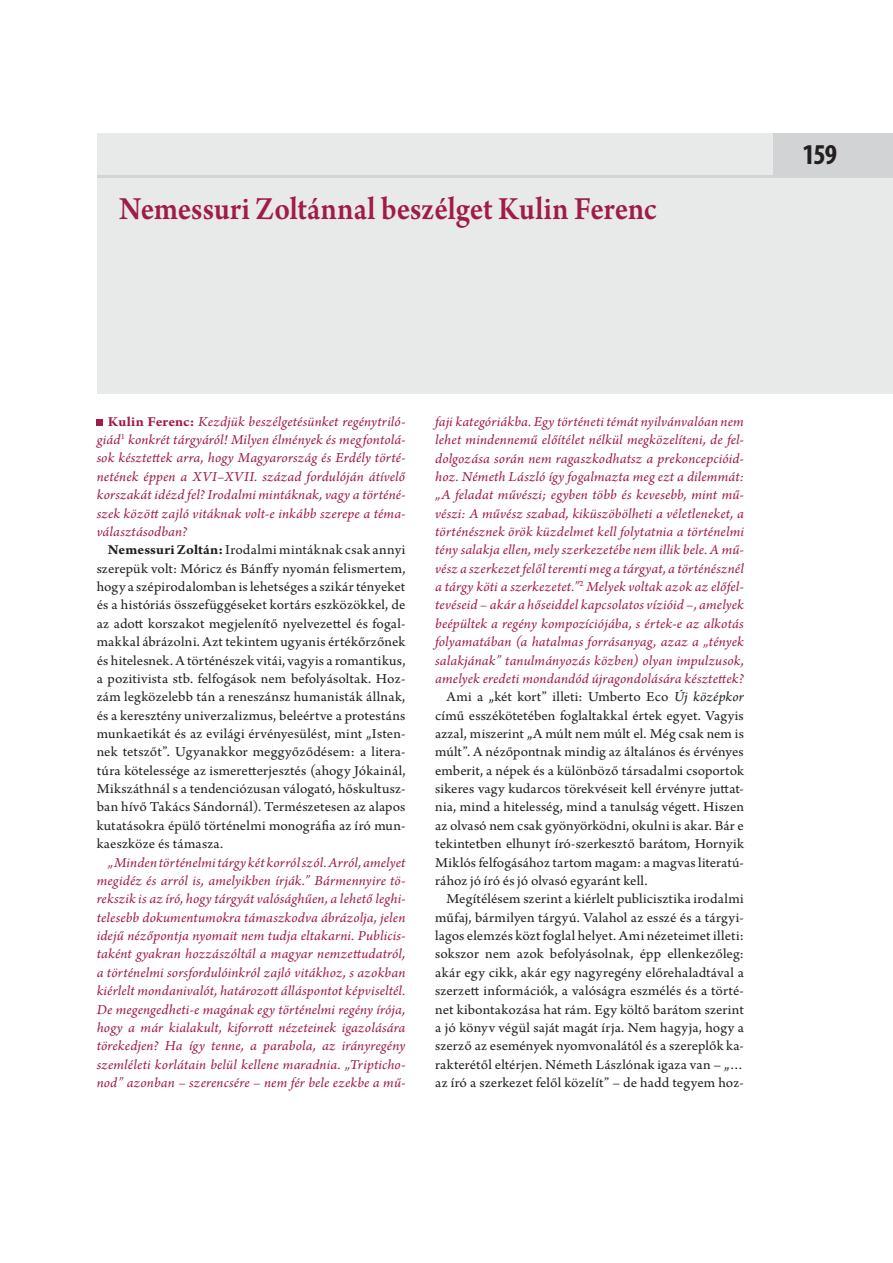
<style>
.page{position:relative;width:893px;height:1263px;background:#fff}
.page>*{position:absolute;margin:0;border:0;box-sizing:border-box;transform-origin:0 0}
.t1{font:600 34.05px "Arno Pro";color:#a01b49;scale:.9 1}
.t2{font:700 condensed 28.8px "Myriad Pro";color:#231f20}
.t3{font:14.4px/18.3px "Arno Pro";letter-spacing:.005em;color:#231f20;text-align:justify;scale:1.05 1}
.t4{font:italic 14.4px/18.3px "Arno Pro";letter-spacing:.01em;color:#a11b49;text-align:justify;scale:1.05 1}
.s1{font-weight:700;font-style:normal}
.s2{font-weight:700}
.s3{font-style:italic}
</style>
<div class="page">
<div style="left:97px;top:133px;width:796px;height:260px;background:#e8e9e9"></div>
<div style="left:774px;top:133px;width:119px;height:45px;background:#d1d3d4"></div>
<hr style="left:97px;top:175px;width:677px;height:3px;background:#d1d3d4">
<div style="left:97px;top:419px;width:6px;height:7px;background:#a11b49"></div>
<h1 class="t1" style="left:119px;top:188px;width:599px">Nemessuri Zoltánnal beszélget Kulin Ferenc</h1>
<h2 class="t2" style="left:802px;top:137px;width:36px">159</h2>
<p class="t4" style="left:97px;top:413px;width:296px;text-indent:11px"><span class="s1">Kulin Ferenc:</span> Kezdjük beszélgetésünket regénytriló&shy;giád<sup>1</sup> konkrét tárgyáról! Milyen élmények és megfontolá&shy;sok késztettek arra, hogy Magyarország és Erdély törté&shy;netének éppen a XVI–XVII. század fordulóján átívelő korszakát idézd fel? Irodalmi mintáknak, vagy a történé&shy;szek között zajló vitáknak volt-e inkább szerepe a téma&shy;választásodban?</p>
<p class="t3" style="left:97px;top:542px;width:296px;text-indent:11px"><span class="s2">Nemessuri Zoltán:</span> Irodalmi mintáknak csak annyi szerepük volt: Móricz és Bánffy nyomán felismertem, hogy a szépirodalomban is lehetséges a szikár tényeket és a históriás összefüggéseket kortárs eszközökkel, de az adott korszakot megjelenítő nyelvezettel és fogal&shy;makkal ábrázolni. Azt tekintem ugyanis értékőrzőnek és hitelesnek. A történészek vitái, vagyis a romantikus, a pozitivista stb. felfogások nem befolyásoltak. Hoz&shy;zám legközelebb tán a reneszánsz humanisták állnak, és a keresztény univerzalizmus, beleértve a protestáns munkaetikát és az evilági érvényesülést, mint „Isten&shy;nek tetszőt”. Ugyanakkor meggyőződésem: a litera&shy;túra kötelessége az ismeretterjesztés (ahogy Jókainál, Mikszáthnál s a tendenciózusan válogató, hőskultusz&shy;ban hívő Takács Sándornál). Természetesen az alapos kutatásokra épülő történelmi monográfia az író mun&shy;kaeszköze és támasza.</p>
<p class="t4" style="left:97px;top:854px;width:296px;text-indent:11px">„Minden történelmi tárgy két korról szól. Arról, amelyet megidéz és arról is, amelyikben írják.” Bármennyire tö&shy;rekszik is az író, hogy tárgyát valósághűen, a lehető leghi&shy;telesebb dokumentumokra támaszkodva ábrázolja, jelen idejű nézőpontja nyomait nem tudja eltakarni. Publicis&shy;taként gyakran hozzászóltál a magyar nemzettudatról, a történelmi sorsfordulóinkról zajló vitákhoz, s azokban kiérlelt mondanivalót, határozott álláspontot képviseltél.<br>De megengedheti-e magának egy történelmi regény írója, hogy a már kialakult, kiforrott nézeteinek igazolására törekedjen? Ha így tenne, a parabola, az irányregény szemléleti korlátain belül kellene maradnia. „Tripticho&shy;nod” azonban – szerencsére – nem fér bele ezekbe a mű-</p>
<p class="t4" style="left:435px;top:413px;width:295px">faji kategóriákba. Egy történeti témát nyilvánvalóan nem</p>
<p class="t4" style="left:435px;top:432px;width:295px">lehet mindennemű előítélet nélkül megközelíteni, de fel-</p>
<p class="t4" style="left:435px;top:450px;width:295px">dolgozása során nem ragaszkodhatsz a prekoncepcióid-</p>
<p class="t4" style="left:435px;top:468px;width:295px">hoz. Németh László így fogalmazta meg ezt a dilemmát:</p>
<p class="t4" style="left:435px;top:487px;width:295px">„A feladat művészi; egyben több és kevesebb, mint mű-</p>
<p class="t4" style="left:435px;top:505px;width:295px">vészi: A művész szabad, kiküszöbölheti a véletleneket, a</p>
<p class="t4" style="left:435px;top:524px;width:296px">történésznek örök küzdelmet kell folytatnia a történelmi</p>
<p class="t4" style="left:435px;top:542px;width:295px">tény salakja ellen, mely szerkezetébe nem illik bele. A mű-</p>
<p class="t4" style="left:435px;top:560px;width:295px">vész a szerkezet felől teremti meg a tárgyat, a történésznél</p>
<p class="t4" style="left:435px;top:579px;width:295px">a tárgy köti a szerkezetet.”<sup>2</sup> Melyek voltak azok az előfel-</p>
<p class="t4" style="left:435px;top:597px;width:295px">tevéseid – akár a hőseiddel kapcsolatos vízióid –, amelyek</p>
<p class="t4" style="left:435px;top:615px;width:295px">beépültek a regény kompozíciójába, s értek-e az alkotás</p>
<p class="t4" style="left:435px;top:634px;width:295px">folyamatában (a hatalmas forrásanyag, azaz a „tények</p>
<p class="t4" style="left:435px;top:652px;width:295px">salakjának” tanulmányozás közben) olyan impulzusok,</p>
<p class="t4" style="left:435px;top:671px;width:295px">amelyek eredeti mondandód újragondolására késztettek?</p>
<p class="t3" style="left:446px;top:689px;width:285px">Ami a „két kort” illeti: Umberto Eco <span class="s3">Új középkor</span></p>
<p class="t3" style="left:435px;top:707px;width:295px">című esszékötetében foglaltakkal értek egyet. Vagyis</p>
<p class="t3" style="left:435px;top:726px;width:296px">azzal, miszerint „A múlt nem múlt el. Még csak nem is</p>
<p class="t3" style="left:435px;top:744px;width:295px">múlt”. A nézőpontnak mindig az általános és érvényes</p>
<p class="t3" style="left:435px;top:762px;width:295px">emberit, a népek és a különböző társadalmi csoportok</p>
<p class="t3" style="left:435px;top:781px;width:295px">sikeres vagy kudarcos törekvéseit kell érvényre juttat-</p>
<p class="t3" style="left:435px;top:799px;width:296px">nia, mind a hitelesség, mind a tanulság végett. Hiszen</p>
<p class="t3" style="left:435px;top:818px;width:295px">az olvasó nem csak gyönyörködni, okulni is akar. Bár e</p>
<p class="t3" style="left:435px;top:836px;width:296px">tekintetben elhunyt író-szerkesztő barátom, Hornyik</p>
<p class="t3" style="left:435px;top:854px;width:295px">Miklós felfogásához tartom magam: a magvas literatú-</p>
<p class="t3" style="left:435px;top:873px;width:204px">rához jó író és jó olvasó egyaránt kell.</p>
<p class="t3" style="left:446px;top:891px;width:285px">Megítélésem szerint a kiérlelt publicisztika irodalmi</p>
<p class="t3" style="left:435px;top:909px;width:295px">műfaj, bármilyen tárgyú. Valahol az esszé és a tárgyi-</p>
<p class="t3" style="left:435px;top:928px;width:295px">lagos elemzés közt foglal helyet. Ami nézeteimet illeti:</p>
<p class="t3" style="left:435px;top:946px;width:295px">sokszor nem azok befolyásolnak, épp ellenkezőleg:</p>
<p class="t3" style="left:435px;top:964px;width:295px">akár egy cikk, akár egy nagyregény előrehaladtával a</p>
<p class="t3" style="left:435px;top:983px;width:295px">szerzett információk, a valóságra eszmélés és a törté-</p>
<p class="t3" style="left:435px;top:1001px;width:295px">net kibontakozása hat rám. Egy költő barátom szerint</p>
<p class="t3" style="left:435px;top:1020px;width:296px">a jó könyv végül saját magát írja. Nem hagyja, hogy a</p>
<p class="t3" style="left:435px;top:1038px;width:295px">szerző az események nyomvonalától és a szereplők ka-</p>
<p class="t3" style="left:435px;top:1056px;width:295px">rakterétől eltérjen. Németh Lászlónak igaza van – „…</p>
<p class="t3" style="left:435px;top:1075px;width:295px">az író a szerkezet felől közelít” – de hadd tegyem hoz-</p>
</div>
